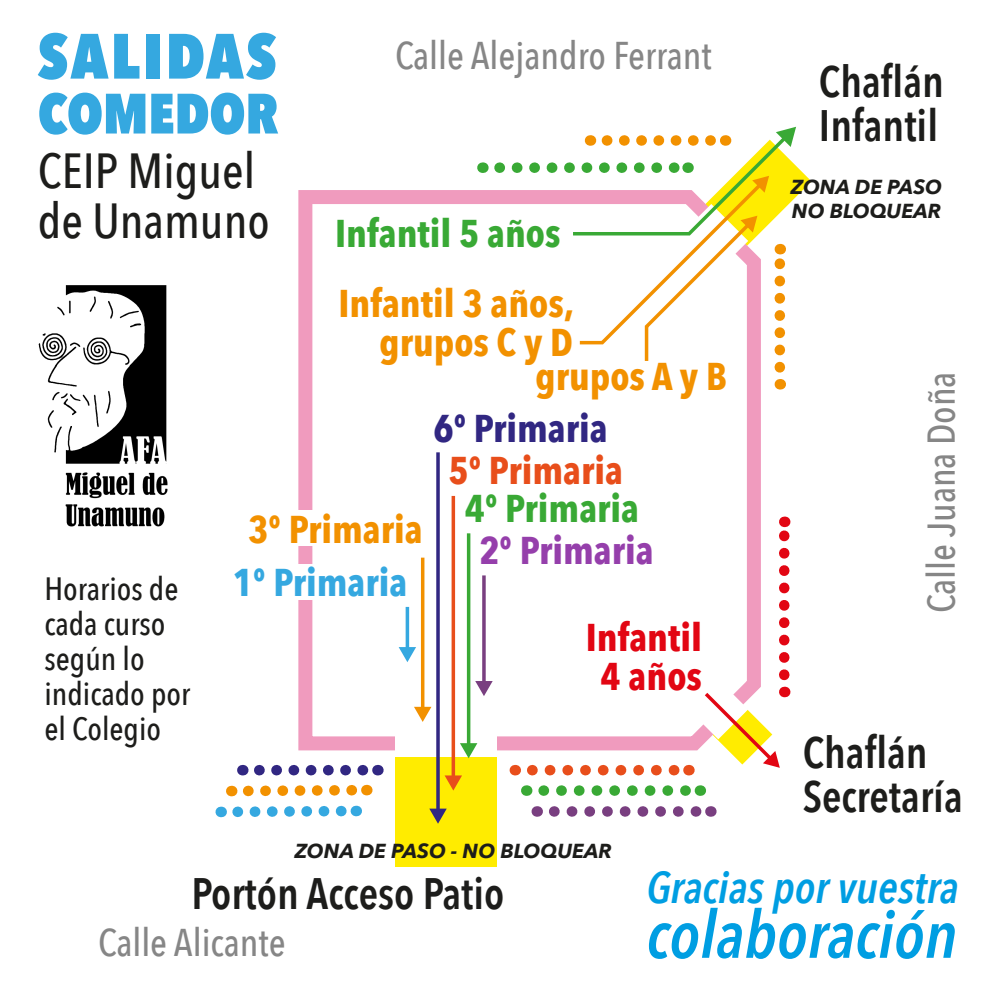
<style>
.page{position:relative;width:993px;height:993px;background:#fff}
.page>*{position:absolute;margin:0;border:0;box-sizing:border-box;transform-origin:0 0}
.t1{font:italic 600 66.15px "Avenir Next Condensed";color:#009ee2}
.t2{font:800 63px "Avenir Next Condensed";letter-spacing:.04em;color:#35a8e0}
.t3{font:800 56px "Avenir Next Condensed";color:#35a8e0}
.t4{font:500 49px/49.4px "Avenir Next Condensed";color:#1d1d1b}
.t5{font:italic 600 44.45px "Avenir Next Condensed";color:#009ee2}
.t6{font:600 44.1px/44.4px "Avenir Next Condensed";color:#1d1d1b}
.t7{font:500 38.5px "Avenir Next Condensed";color:#868686}
.t8{font:700 38.5px/39.2px "Avenir Next Condensed";color:#f29100;text-align:right}
.t9{font:700 38.5px "Avenir Next Condensed";color:#39a935}
.t10{font:700 38.5px/39.2px "Avenir Next Condensed";color:#e20613;text-align:center}
.t11{font:700 38.5px "Avenir Next Condensed";color:#e84e1b}
.t12{font:700 38.5px "Avenir Next Condensed";color:#953fab}
.t13{font:700 38.5px "Avenir Next Condensed";color:#312782}
.t14{font:700 38.5px "Avenir Next Condensed";color:#35a8e0}
.t15{font:500 32.2px/35px "Avenir Next Condensed";color:#1d1d1b}
.t16{font:italic 700 20.3px/24.2px "Avenir Next";color:#1d1d1b}
</style>
<div class="page">
<div style="left:395px;top:748px;width:101px;height:118px;background:#ffec00"></div>
<img style="left:38px;top:285px;width:130px;height:242px">
<svg style="left:298px;top:190px;width:463px;height:561px"></svg>
<div style="left:395px;top:728px;width:101px;height:29px;background:#fff"></div>
<div style="left:275px;top:510px;width:101px;height:36px;background:#fff"></div>
<div style="left:275px;top:564px;width:101px;height:35px;background:#fff"></div>
<svg style="left:248px;top:785px;width:110px;height:10px"></svg>
<svg style="left:259px;top:764px;width:110px;height:11px"></svg>
<svg style="left:532px;top:764px;width:147px;height:11px"></svg>
<svg style="left:779px;top:516px;width:10px;height:158px"></svg>
<svg style="left:543px;top:785px;width:148px;height:10px"></svg>
<svg style="left:237px;top:805px;width:110px;height:11px"></svg>
<svg style="left:554px;top:806px;width:147px;height:10px"></svg>
<svg style="left:699px;top:686px;width:86px;height:81px"></svg>
<svg style="left:499px;top:127px;width:312px;height:240px"></svg>
<hr style="left:482px;top:575px;width:3px;height:108px;background:#793f80">
<svg style="left:475px;top:680px;width:17px;height:16px"></svg>
<svg style="left:466px;top:533px;width:4px;height:210px"></svg>
<svg style="left:460px;top:743px;width:17px;height:15px"></svg>
<svg style="left:405px;top:606px;width:4px;height:41px"></svg>
<svg style="left:398px;top:647px;width:18px;height:15px"></svg>
<hr style="left:421px;top:557px;width:3px;height:152px;background:#f29100">
<svg style="left:414px;top:706px;width:17px;height:15px"></svg>
<svg style="left:451px;top:495px;width:4px;height:280px"></svg>
<svg style="left:444px;top:775px;width:18px;height:15px"></svg>
<hr style="left:436px;top:452px;width:3px;height:358px;background:#312782">
<svg style="left:429px;top:808px;width:17px;height:15px"></svg>
<h2 class="t2" style="left:38px;top:17px;width:240px">SALIDAS</h2>
<p class="t3" style="left:38px;top:79px;width:242px">COMEDOR</p>
<p class="t4" style="left:38px;top:146px;width:233px">CEIP Miguel de Unamuno</p>
<p class="t7" style="left:395px;top:32px;width:318px">Calle Alejandro Ferrant</p>
<p class="t9" style="left:335px;top:209px;width:227px">Infantil 5 años</p>
<p class="t8" style="left:338px;top:283px;width:237px">Infantil 3 años, grupos C y D</p>
<p class="t8" style="left:535px;top:357px;width:193px">grupos A y B</p>
<p class="t13" style="left:433px;top:405px;width:176px">6º Primaria</p>
<p class="t11" style="left:448px;top:447px;width:176px">5º Primaria</p>
<p class="t15" style="left:44px;top:571px;width:147px">Horarios de cada curso según lo indicado por el Colegio</p>
<p class="t8" style="left:248px;top:509px;width:176px">3º Primaria</p>
<p class="t14" style="left:233px;top:558px;width:176px">1º Primaria</p>
<p class="t9" style="left:464px;top:484px;width:176px">4º Primaria</p>
<p class="t12" style="left:479px;top:527px;width:176px">2º Primaria</p>
<p class="t10" style="left:585px;top:617px;width:118px">Infantil<br>4 años</p>
<p class="t16" style="left:295px;top:838px;width:318px">ZONA DE PASO - NO BLOQUEAR</p>
<p class="t6" style="left:818px;top:58px;width:126px">Chaflán<br>Infantil</p>
<p class="t16" style="left:790px;top:174px;width:152px">ZONA DE PASO<br>NO BLOQUEAR</p>
<p class="t7" style="left:917px;top:613px;width:243px;rotate:-90deg">Calle Juana Doña</p>
<p class="t6" style="left:802px;top:728px;width:161px">Chaflán<br>Secretaría</p>
<p class="t6" style="left:191px;top:869px;width:314px">Portón Acceso Patio</p>
<p class="t7" style="left:98px;top:918px;width:189px">Calle Alicante</p>
<p class="t5" style="left:646px;top:860px;width:313px">Gracias por vuestra</p>
<h1 class="t1" style="left:646px;top:894px;width:312px">colaboración</h1>
</div>
